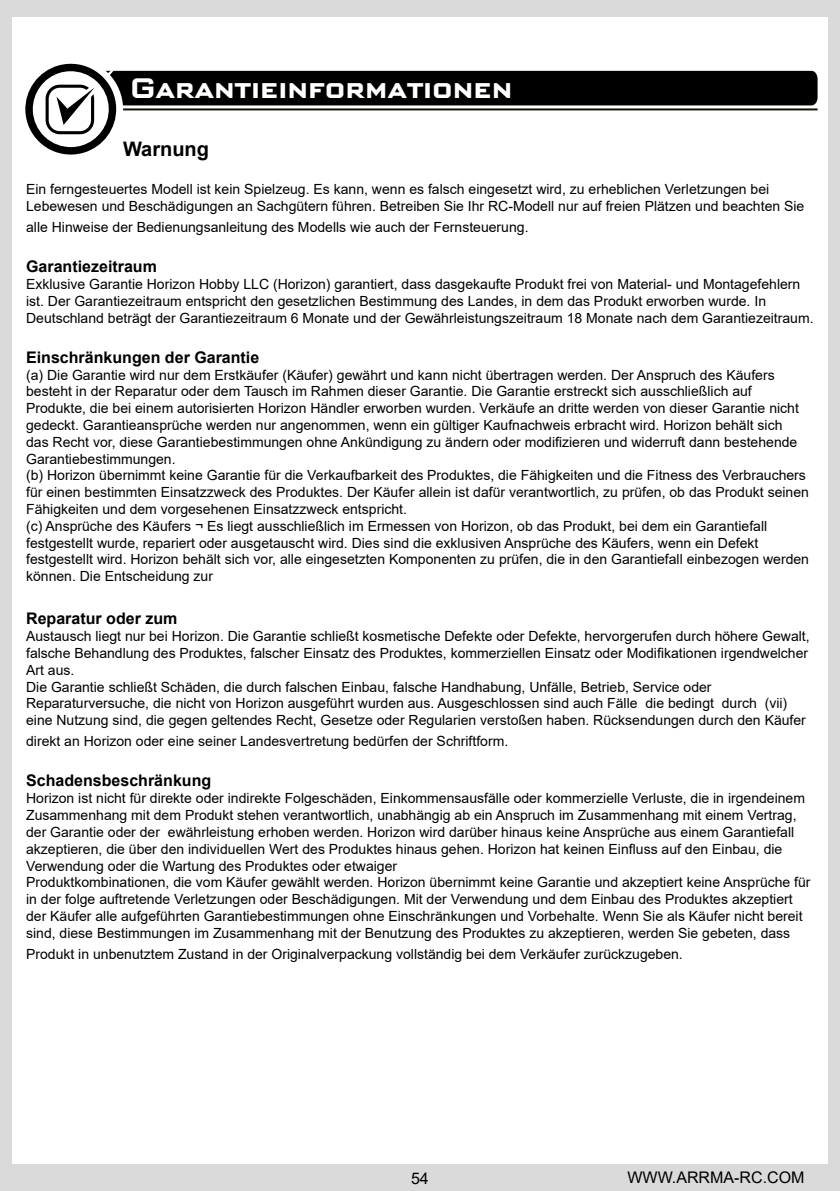
<style>
.page{position:relative;width:840px;height:1191px;background:#fff}
.page>*{position:absolute;margin:0;border:0;box-sizing:border-box;transform-origin:0 0}
.t1{font:700 28px "Bank Gothic";color:#fff}
.t2{font:700 20px "Arial";color:#000}
.t3{font:700 16px "Arial";color:#000}
.t4{font:16px "Arial";color:#000}
.t5{font:14px/16.8px "Arial";color:#000}
</style>
<div class="page">
<div style="left:0;top:0;width:839px;height:1191px;background:#dadada"></div>
<div style="left:12px;top:17px;width:815px;height:1146px;background:#fff"></div>
<svg style="left:25px;top:63px;width:792px;height:92px"></svg>
<h1 class="t1" style="left:130px;top:71px;width:383px">Garantieinformationen</h1>
<h2 class="t2" style="left:123px;top:135px;width:87px">Warnung</h2>
<p class="t5" style="left:26px;top:181px;width:779px">Ein ferngesteuertes Modell ist kein Spielzeug. Es kann, wenn es falsch eingesetzt wird, zu erheblichen Verletzungen bei<br>Lebewesen und Beschädigungen an Sachgütern führen. Betreiben Sie Ihr RC-Modell nur auf freien Plätzen und beachten Sie</p>
<p class="t5" style="left:26px;top:218px;width:503px">alle Hinweise der Bedienungsanleitung des Modells wie auch der Fernsteuerung.</p>
<p class="t3" style="left:26px;top:255px;width:132px">Garantiezeitraum</p>
<p class="t5" style="left:26px;top:275px;width:788px">Exklusive Garantie Horizon Hobby LLC (Horizon) garantiert, dass dasgekaufte Produkt frei von Material- und Montagefehlern ist. Der Garantiezeitraum entspricht den gesetzlichen Bestimmung des Landes, in dem das Produkt erworben wurde. In<br>Deutschland beträgt der Garantiezeitraum 6 Monate und der Gewährleistungszeitraum 18 Monate nach dem Garantiezeitraum.</p>
<p class="t3" style="left:26px;top:346px;width:234px">Einschränkungen der Garantie</p>
<p class="t5" style="left:26px;top:366px;width:784px">(a) Die Garantie wird nur dem Erstkäufer (Käufer) gewährt und kann nicht übertragen werden. Der Anspruch des Käufers besteht in der Reparatur oder dem Tausch im Rahmen dieser Garantie. Die Garantie erstreckt sich ausschließlich auf Produkte, die bei einem autorisierten Horizon Händler erworben wurden. Verkäufe an dritte werden von dieser Garantie nicht gedeckt. Garantieansprüche werden nur angenommen, wenn ein gültiger Kaufnachweis erbracht wird. Horizon behält sich<br>das Recht vor, diese Garantiebestimmungen ohne Ankündigung zu ändern oder modifizieren und widerruft dann bestehende Garantiebestimmungen.<br>(b) Horizon übernimmt keine Garantie für die Verkaufbarkeit des Produktes, die Fähigkeiten und die Fitness des Verbrauchers für einen bestimmten Einsatzzweck des Produktes. Der Käufer allein ist dafür verantwortlich, zu prüfen, ob das Produkt seinen Fähigkeiten und dem vorgesehenen Einsatzzweck entspricht.<br>(c) Ansprüche des Käufers ¬ Es liegt ausschließlich im Ermessen von Horizon, ob das Produkt, bei dem ein Garantiefall festgestellt wurde, repariert oder ausgetauscht wird. Dies sind die exklusiven Ansprüche des Käufers, wenn ein Defekt festgestellt wird. Horizon behält sich vor, alle eingesetzten Komponenten zu prüfen, die in den Garantiefall einbezogen werden können. Die Entscheidung zur</p>
<p class="t3" style="left:26px;top:607px;width:153px">Reparatur oder zum</p>
<p class="t5" style="left:26px;top:628px;width:784px">Austausch liegt nur bei Horizon. Die Garantie schließt kosmetische Defekte oder Defekte, hervorgerufen durch höhere Gewalt, falsche Behandlung des Produktes, falscher Einsatz des Produktes, kommerziellen Einsatz oder Modifikationen irgendwelcher Art aus.<br>Die Garantie schließt Schäden, die durch falschen Einbau, falsche Handhabung, Unfälle, Betrieb, Service oder Reparaturversuche, die nicht von Horizon ausgeführt wurden aus. Ausgeschlossen sind auch Fälle die bedingt durch (vii) eine Nutzung sind, die gegen geltendes Recht, Gesetze oder Regularien verstoßen haben. Rücksendungen durch den Käufer</p>
<p class="t5" style="left:26px;top:733px;width:483px">direkt an Horizon oder eine seiner Landesvertretung bedürfen der Schriftform.</p>
<p class="t3" style="left:26px;top:769px;width:186px">Schadensbeschränkung</p>
<p class="t5" style="left:26px;top:790px;width:785px">Horizon ist nicht für direkte oder indirekte Folgeschäden, Einkommensausfälle oder kommerzielle Verluste, die in irgendeinem Zusammenhang mit dem Produkt stehen verantwortlich, unabhängig ab ein Anspruch im Zusammenhang mit einem Vertrag, der Garantie oder der ewährleistung erhoben werden. Horizon wird darüber hinaus keine Ansprüche aus einem Garantiefall akzeptieren, die über den individuellen Wert des Produktes hinaus gehen. Horizon hat keinen Einfluss auf den Einbau, die Verwendung oder die Wartung des Produktes oder etwaiger<br>Produktkombinationen, die vom Käufer gewählt werden. Horizon übernimmt keine Garantie und akzeptiert keine Ansprüche für in der folge auftretende Verletzungen oder Beschädigungen. Mit der Verwendung und dem Einbau des Produktes akzeptiert der Käufer alle aufgeführten Garantiebestimmungen ohne Einschränkungen und Vorbehalte. Wenn Sie als Käufer nicht bereit sind, diese Bestimmungen im Zusammenhang mit der Benutzung des Produktes zu akzeptieren, werden Sie gebeten, dass</p>
<p class="t5" style="left:26px;top:945px;width:658px">Produkt in unbenutztem Zustand in der Originalverpackung vollständig bei dem Verkäufer zurückzugeben.</p>
<p class="t4" style="left:411px;top:1167px;width:19px">54</p>
<p class="t4" style="left:627px;top:1165px;width:178px">WWW.ARRMA-RC.COM</p>
</div>
